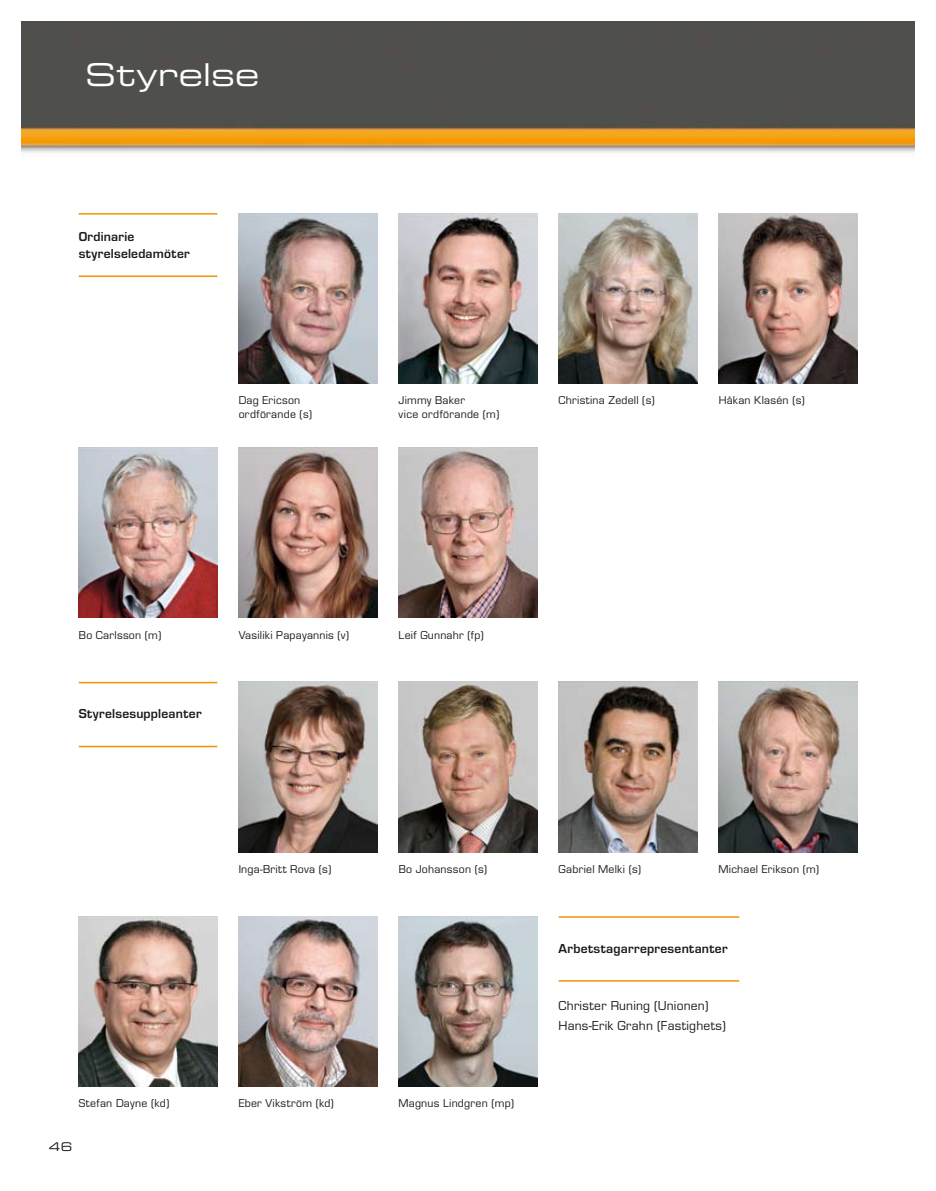
<style>
.page{position:relative;width:936px;height:1191px;background:#fff}
.page>*{position:absolute;margin:0;border:0;box-sizing:border-box;transform-origin:0 0}
.t1{font:31.5px "Eurostile Extended Two";letter-spacing:.01em;color:#fff}
.t2{font:600 12px/16.5px "Eurostile";letter-spacing:.015em;color:#1d1b19}
.t3{font:12px/19.5px "Eurostile";letter-spacing:.015em;color:#1d1b19}
.t4{font:12px "Eurostile Extended Two";color:#1d1b19}
.t5{font:10.5px/13.5px "Eurostile";letter-spacing:.02em;color:#1d1b19}
</style>
<div class="page">
<img style="left:21px;top:21px;width:893px;height:132px">
<img style="left:239px;top:213px;width:138px;height:170px">
<img style="left:398px;top:213px;width:139px;height:170px">
<img style="left:718px;top:213px;width:139px;height:170px">
<img style="left:239px;top:447px;width:138px;height:171px">
<hr style="left:558px;top:916px;width:181px;height:1px;background:#f79200">
<hr style="left:558px;top:980px;width:181px;height:1px;background:#f79200">
<hr style="left:79px;top:213px;width:138px;height:1px;background:#f79200">
<hr style="left:79px;top:682px;width:138px;height:1px;background:#f79200">
<hr style="left:79px;top:275px;width:138px;height:2px;background:#f79200">
<hr style="left:79px;top:745px;width:138px;height:2px;background:#f79200">
<img style="left:398px;top:447px;width:139px;height:171px">
<img style="left:718px;top:682px;width:139px;height:170px">
<img style="left:79px;top:916px;width:138px;height:170px">
<img style="left:239px;top:916px;width:138px;height:170px">
<img style="left:398px;top:916px;width:139px;height:170px">
<img style="left:79px;top:447px;width:138px;height:171px">
<img style="left:398px;top:682px;width:139px;height:170px">
<img style="left:558px;top:682px;width:139px;height:170px">
<img style="left:558px;top:213px;width:139px;height:170px">
<img style="left:239px;top:682px;width:138px;height:170px">
<h1 class="t1" style="left:85px;top:53px;width:176px">Styrelse</h1>
<p class="t2" style="left:79px;top:228px;width:112px">Ordinarie styrelseledamöter</p>
<p class="t5" style="left:239px;top:394px;width:75px">Dag Ericson ordförande (s)</p>
<p class="t5" style="left:398px;top:394px;width:102px">Jimmy Baker<br>vice ordförande (m)</p>
<p class="t5" style="left:558px;top:394px;width:98px">Christina Zedell (s)</p>
<p class="t5" style="left:718px;top:394px;width:88px">Håkan Klasén (s)</p>
<p class="t5" style="left:79px;top:628px;width:84px">Bo Carlsson (m)</p>
<p class="t2" style="left:79px;top:705px;width:124px">Styrelsesuppleanter</p>
<p class="t5" style="left:239px;top:628px;width:112px">Vasiliki Papayannis (v)</p>
<p class="t5" style="left:398px;top:628px;width:87px">Leif Gunnahr (fp)</p>
<p class="t5" style="left:79px;top:1096px;width:92px">Stefan Dayne (kd)</p>
<p class="t4" style="left:49px;top:1138px;width:25px">46</p>
<p class="t5" style="left:239px;top:862px;width:94px">Inga-Britt Rova (s)</p>
<p class="t5" style="left:239px;top:1096px;width:97px">Eber Vikström (kd)</p>
<p class="t5" style="left:399px;top:862px;width:90px">Bo Johansson (s)</p>
<p class="t5" style="left:398px;top:1096px;width:117px">Magnus Lindgren (mp)</p>
<p class="t5" style="left:558px;top:862px;width:84px">Gabriel Melki (s)</p>
<p class="t5" style="left:718px;top:862px;width:102px">Michael Erikson (m)</p>
<p class="t2" style="left:558px;top:940px;width:171px">Arbetstagarrepresentanter</p>
<p class="t3" style="left:558px;top:996px;width:169px">Christer Runing (Unionen)<br>Hans-Erik Grahn (Fastighets)</p>
</div>
